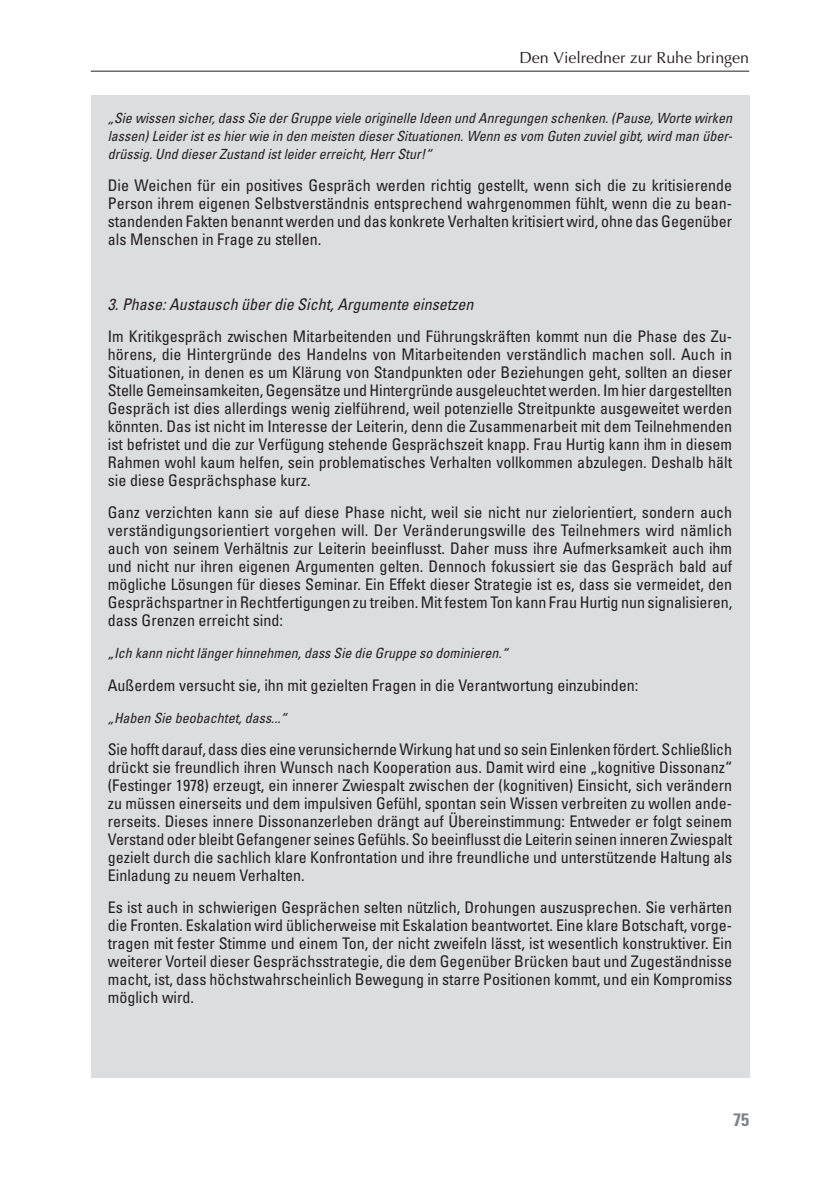
<style>
.page{position:relative;width:840px;height:1191px;background:#fff}
.page>*{position:absolute;margin:0;border:0;box-sizing:border-box;transform-origin:0 0}
.t1{font:700 condensed 18px "Univers";color:#808285}
.t2{font:condensed 16px/18px "Univers";color:#231f20;text-align:justify}
.t3{font:italic condensed 16px "Univers";color:#231f20}
.t4{font:16px "Optima";color:#231f20}
.t5{font:italic condensed 14px/18px "Univers";color:#231f20;text-align:justify}
</style>
<div class="page">
<div style="left:91px;top:95px;width:657px;height:982px;background:#dcdddf"></div>
<hr style="left:91px;top:71px;width:657px;height:1px;background:#231f20">
<p class="t4" style="left:519px;top:51px;width:231px">Den Vielredner zur Ruhe bringen</p>
<p class="t5" style="left:108px;top:110px;width:625px">„Sie wissen sicher, dass Sie der Gruppe viele originelle Ideen und Anregungen schenken. (Pause, Worte wirken lassen) Leider ist es hier wie in den meisten dieser Situationen. Wenn es vom Guten zuviel gibt, wird man über&shy;drüssig. Und dieser Zustand ist leider erreicht, Herr Stur!“</p>
<p class="t2" style="left:108px;top:178px;width:625px">Die Weichen für ein positives Gespräch werden richtig gestellt, wenn sich die zu kritisierende Person ihrem eigenen Selbstverständnis entsprechend wahrgenommen fühlt, wenn die zu bean&shy;standenden Fakten benannt werden und das konkrete Verhalten kritisiert wird, ohne das Gegenüber als Menschen in Frage zu stellen.</p>
<p class="t3" style="left:108px;top:298px;width:367px">3. Phase: Austausch über die Sicht, Argumente einsetzen</p>
<p class="t2" style="left:108px;top:329px;width:625px">Im Kritikgespräch zwischen Mitarbeitenden und Führungskräften kommt nun die Phase des Zu&shy;hörens, die Hintergründe des Handelns von Mitarbeitenden verständlich machen soll. Auch in Situationen, in denen es um Klärung von Standpunkten oder Beziehungen geht, sollten an dieser Stelle Gemeinsamkeiten, Gegensätze und Hintergründe ausgeleuchtet werden. Im hier dargestellten Gespräch ist dies allerdings wenig zielführend, weil potenzielle Streitpunkte ausgeweitet werden könnten. Das ist nicht im Interesse der Leiterin, denn die Zusammenarbeit mit dem Teilnehmenden ist befristet und die zur Verfügung stehende Gesprächszeit knapp. Frau Hurtig kann ihm in diesem Rahmen wohl kaum helfen, sein problematisches Verhalten vollkommen abzulegen. Deshalb hält sie diese Gesprächsphase kurz.</p>
<p class="t2" style="left:108px;top:505px;width:625px">Ganz verzichten kann sie auf diese Phase nicht, weil sie nicht nur zielorientiert, sondern auch verständigungsorientiert vorgehen will. Der Veränderungswille des Teilnehmers wird nämlich auch von seinem Verhältnis zur Leiterin beeinflusst. Daher muss ihre Aufmerksamkeit auch ihm und nicht nur ihren eigenen Argumenten gelten. Dennoch fokussiert sie das Gespräch bald auf mögliche Lösungen für dieses Seminar. Ein Effekt dieser Strategie ist es, dass sie vermeidet, den Gesprächspartner in Rechtfertigungen zu treiben. Mit festem Ton kann Frau Hurtig nun signalisieren, dass Grenzen erreicht sind:</p>
<p class="t5" style="left:108px;top:645px;width:401px">„Ich kann nicht länger hinnehmen, dass Sie die Gruppe so dominieren.“</p>
<p class="t2" style="left:108px;top:677px;width:531px">Außerdem versucht sie, ihn mit gezielten Fragen in die Verantwortung einzubinden:</p>
<p class="t5" style="left:108px;top:710px;width:180px">„Haben Sie beobachtet, dass...“</p>
<p class="t2" style="left:108px;top:741px;width:625px">Sie hofft darauf, dass dies eine verunsichernde Wirkung hat und so sein Einlenken fördert. Schließlich drückt sie freundlich ihren Wunsch nach Kooperation aus. Damit wird eine „kognitive Dissonanz“ (Festinger 1978) erzeugt, ein innerer Zwiespalt zwischen der (kognitiven) Einsicht, sich verändern zu müssen einerseits und dem impulsiven Gefühl, spontan sein Wissen verbreiten zu wollen ande&shy;rerseits. Dieses innere Dissonanzerleben drängt auf Übereinstimmung: Entweder er folgt seinem Verstand oder bleibt Gefangener seines Gefühls. So beeinflusst die Leiterin seinen inneren Zwiespalt gezielt durch die sachlich klare Konfrontation und ihre freundliche und unterstützende Haltung als Einladung zu neuem Verhalten.</p>
<p class="t2" style="left:108px;top:900px;width:625px">Es ist auch in schwierigen Gesprächen selten nützlich, Drohungen auszusprechen. Sie verhärten die Fronten. Eskalation wird üblicherweise mit Eskalation beantwortet. Eine klare Botschaft, vorge&shy;tragen mit fester Stimme und einem Ton, der nicht zweifeln lässt, ist wesentlich konstruktiver. Ein weiterer Vorteil dieser Gesprächsstrategie, die dem Gegenüber Brücken baut und Zugeständnisse macht, ist, dass höchstwahrscheinlich Bewegung in starre Positionen kommt, und ein Kompromiss möglich wird.</p>
<p class="t1" style="left:732px;top:1112px;width:17px">75</p>
</div>
